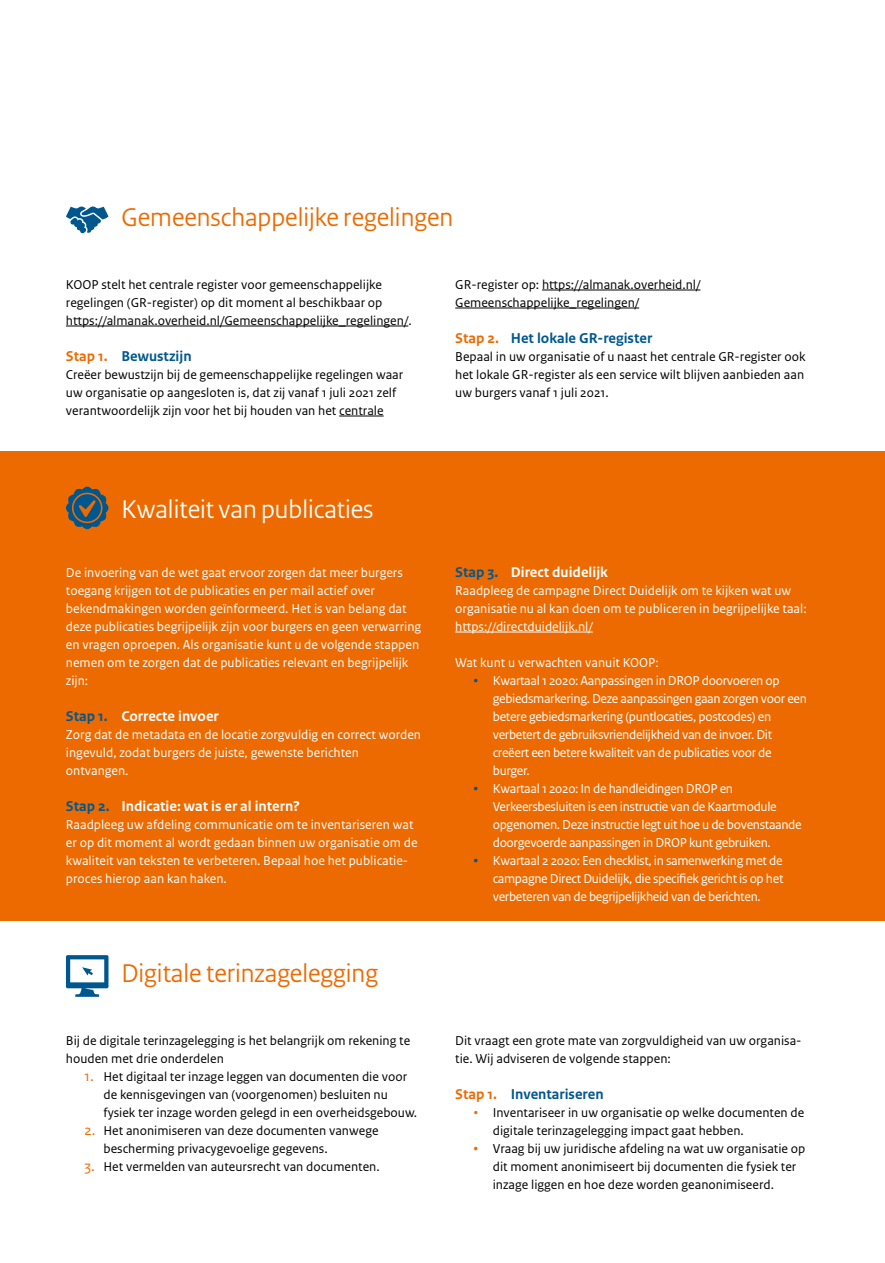
<style>
.page{position:relative;width:885px;height:1263px;background:#fff}
.page>*{position:absolute;margin:0;border:0;box-sizing:border-box;transform-origin:0 0}
.t1{font:27px "Rijksoverheid Sans Heading";color:#ed6a00}
.t2{font:27px "Rijksoverheid Sans Heading";color:#fff}
.t3{font:700 15px "Rijksoverheid Sans Text";color:#fff}
.t4{font:700 15px "Rijksoverheid Sans Text";color:#00578e}
.t5{font:13.5px/18px "Rijksoverheid Sans Text";color:#000}
.t6{font:13.5px/18px "Rijksoverheid Sans Text";color:#fff}
.t7{font:13.5px/18px "Rijksoverheid Sans Text";letter-spacing:-.025em;color:#fff}
.s1{color:#ed6a00}
.s2{color:#00578e}
.s3{font-size:15px;color:#ed6a00}
.s4{font-weight:700;font-size:15px;color:#00578e}
.s5{font-weight:700;font-size:15px;color:#ed6a00}
</style>
<div class="page">
<div style="left:0;top:451px;width:884px;height:470px;background:#ed6a00"></div>
<svg style="left:66px;top:206px;width:42px;height:28px"></svg>
<hr style="left:66px;top:326px;width:342px;height:1px;background:#000">
<hr style="left:339px;top:416px;width:44px;height:1px;background:#000">
<hr style="left:542px;top:290px;width:158px;height:1px;background:#000">
<hr style="left:455px;top:308px;width:184px;height:1px;background:#000">
<svg style="left:66px;top:487px;width:42px;height:42px"></svg>
<hr style="left:455px;top:632px;width:137px;height:1px;background:#fff">
<svg style="left:66px;top:955px;width:42px;height:42px"></svg>
<h1 class="t1" style="left:121px;top:202px;width:333px">Gemeenschappelijke regelingen</h1>
<p class="t5" style="left:66px;top:275px;width:347px">KOOP stelt het centrale register voor gemeenschappelijke regelingen (GR-register) op dit moment al beschikbaar op https://almanak.overheid.nl/Gemeenschappelijke_regelingen/.</p>
<p class="t4" style="left:66px;top:347px;width:127px"><span class="s1">Stap 1.</span> Bewustzijn</p>
<p class="t5" style="left:66px;top:365px;width:339px">Creëer bewustzijn bij de gemeenschappelijke regelingen waar uw organisatie op aangesloten is, dat zij vanaf 1 juli 2021 zelf verantwoordelijk zijn voor het bij houden van het centrale</p>
<h1 class="t2" style="left:121px;top:493px;width:253px">Kwaliteit van publicaties</h1>
<p class="t6" style="left:66px;top:563px;width:357px">De invoering van de wet gaat ervoor zorgen dat meer burgers toegang krijgen tot de publicaties en per mail actief over bekendmakingen worden geïnformeerd. Het is van belang dat deze publicaties begrijpelijk zijn voor burgers en geen verwarring en vragen oproepen. Als organisatie kunt u de volgende stappen nemen om te zorgen dat de publicaties relevant en begrijpelijk zijn:</p>
<p class="t3" style="left:66px;top:707px;width:154px"><span class="s2">Stap 1.</span> Correcte invoer</p>
<p class="t6" style="left:66px;top:725px;width:356px">Zorg dat de metadata en de locatie zorgvuldig en correct worden ingevuld, zodat burgers de juiste, gewenste berichten ontvangen.</p>
<p class="t3" style="left:66px;top:797px;width:236px"><span class="s2">Stap 2.</span> Indicatie: wat is er al intern?</p>
<p class="t6" style="left:66px;top:815px;width:353px">Raadpleeg uw afdeling communicatie om te inventariseren wat er op dit moment al wordt gedaan binnen uw organisatie om de kwaliteit van teksten te verbeteren. Bepaal hoe het publicatie&shy;proces hierop aan kan haken.</p>
<h1 class="t1" style="left:121px;top:957px;width:258px">Digitale terinzagelegging</h1>
<p class="t5" style="left:66px;top:1031px;width:346px">Bij de digitale terinzagelegging is het belangrijk om rekening te houden met drie onderdelen</p>
<p class="t5" style="left:103px;top:1067px;width:315px;text-indent:-19px"><span class="s3">1.</span> Het digitaal ter inzage leggen van documenten die voor de kennisgevingen van (voorgenomen) besluiten nu fysiek ter inzage worden gelegd in een overheidsgebouw.</p>
<p class="t5" style="left:103px;top:1121px;width:276px;text-indent:-19px"><span class="s3">2.</span> Het anonimiseren van deze documenten vanwege bescherming privacygevoelige gegevens.</p>
<p class="t5" style="left:85px;top:1157px;width:296px"><span class="s3">3.</span> Het vermelden van auteursrecht van documenten.</p>
<p class="t5" style="left:455px;top:275px;width:247px">GR-register op: https://almanak.overheid.nl/<br>Gemeenschappelijke_regelingen/</p>
<p class="t4" style="left:455px;top:329px;width:198px"><span class="s1">Stap 2.</span> Het lokale GR-register</p>
<p class="t5" style="left:455px;top:347px;width:352px;text-align:justify">Bepaal in uw organisatie of u naast het centrale GR-register ook het lokale GR-register als een service wilt blijven aanbieden aan uw burgers vanaf 1 juli 2021.</p>
<p class="t3" style="left:455px;top:563px;width:154px"><span class="s2">Stap 3.</span> Direct duidelijk</p>
<p class="t6" style="left:455px;top:581px;width:353px">Raadpleeg de campagne Direct Duidelijk om te kijken wat uw organisatie nu al kan doen om te publiceren in begrijpelijke taal: https://directduidelijk.nl/</p>
<p class="t6" style="left:455px;top:653px;width:205px">Wat kunt u verwachten vanuit KOOP:</p>
<p class="t7" style="left:492px;top:671px;width:315px;text-indent:-19px"><span class="s4">•</span> Kwartaal 1 2020: Aanpassingen in DROP doorvoeren op gebiedsmarkering. Deze aanpassingen gaan zorgen voor een betere gebiedsmarkering (puntlocaties, postcodes) en verbetert de gebruiksvriendelijkheid van de invoer. Dit creëert een betere kwaliteit van de publicaties voor de burger.</p>
<p class="t7" style="left:492px;top:779px;width:310px;text-indent:-19px"><span class="s4">•</span> Kwartaal 1 2020: In de handleidingen DROP en Verkeersbesluiten is een instructie van de Kaartmodule opgenomen. Deze instructie legt uit hoe u de bovenstaande doorgevoerde aanpassingen in DROP kunt gebruiken.</p>
<p class="t6" style="left:492px;top:851px;width:292px;text-align:justify;text-indent:-19px"><span class="s4">•</span> Kwartaal 2 2020: Een checklist, in samenwerking met de campagne Direct Duidelijk, die specifiek gericht is op het verbeteren van de begrijpelijkheid van de berichten.</p>
<p class="t5" style="left:455px;top:1031px;width:348px">Dit vraagt een grote mate van zorgvuldigheid van uw organisa&shy;tie. Wij adviseren de volgende stappen:</p>
<p class="t4" style="left:455px;top:1085px;width:150px"><span class="s1">Stap 1.</span> Inventariseren</p>
<p class="t5" style="left:492px;top:1103px;width:313px;text-indent:-19px"><span class="s3">•</span> Inventariseer in uw organisatie op welke documenten de digitale terinzagelegging impact gaat hebben.</p>
<p class="t5" style="left:492px;top:1139px;width:314px;text-indent:-19px"><span class="s5">•</span> Vraag bij uw juridische afdeling na wat uw organisatie op dit moment anonimiseert bij documenten die fysiek ter inzage liggen en hoe deze worden geanonimiseerd.</p>
</div>
